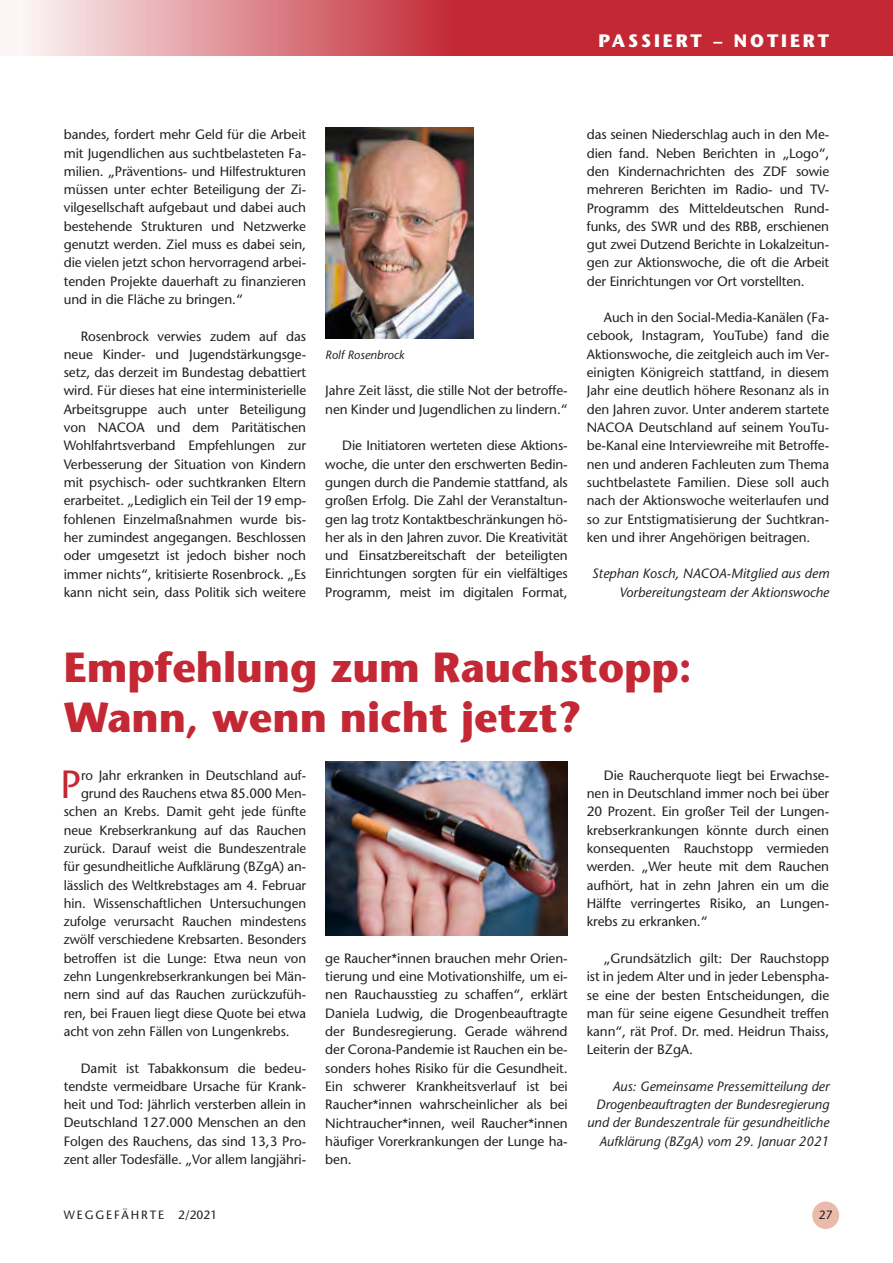
<style>
.page{position:relative;width:893px;height:1263px;background:#fff}
.page>*{position:absolute;margin:0;border:0;box-sizing:border-box;transform-origin:0 0}
._01_Headline{font:700 42px/50.4px "ITC Stone Sans Pro";color:#c32834}
._02_Grundschrift_Ini{font:500 39.3px "Stone Sans Std";color:#c32834}
.t1{font:700 18px "ITC Stone Sans Pro";letter-spacing:.16em;color:#fff}
._03_Grundschrift_Ein{font:500 13.5px/18.3px "Stone Sans Std";letter-spacing:-.005em;color:#231f20;text-align:justify}
._02_Grundschrift_Ini-2{font:500 13.5px "Stone Sans Std";letter-spacing:-.005em;color:#231f20}
._06_Quelle{font:italic 500 13.5px/18.3px "Stone Sans Std";color:#231f20;text-align:right}
.t2{font:500 12px "Stone Sans Std";letter-spacing:.16em;color:#231f20}
._05_Bildunterschrift{font:italic 500 12px "Stone Sans Std";color:#231f20}
</style>
<div class="page">
<svg style="left:0;top:0;width:893px;height:56px;background:#d25e67"></svg>
<div style="left:812px;top:1201px;width:27px;height:28px;background:#eabaab;border-radius:50%"></div>
<img style="left:325px;top:128px;width:148px;height:211px">
<img style="left:325px;top:762px;width:243px;height:173px">
<h3 class="t1" style="left:598px;top:30px;width:232px">PASSIERT – NOTIERT</h3>
<p class="_03_Grundschrift_Ein" style="left:64px;top:125px;width:244px">bandes, fordert mehr Geld für die Arbeit mit Jugendlichen aus suchtbelasteten Fa&shy;milien. „Präventions- und Hilfestrukturen müssen unter echter Beteiligung der Zi&shy;vilgesellschaft aufgebaut und dabei auch bestehende Strukturen und Netzwerke genutzt werden. Ziel muss es dabei sein, die vielen jetzt schon hervorragend arbei&shy;tenden Projekte dauerhaft zu finanzieren und in die Fläche zu bringen.“</p>
<p class="_03_Grundschrift_Ein" style="left:64px;top:327px;width:244px;text-indent:17px">Rosenbrock verwies zudem auf das neue Kinder- und Jugendstärkungsge&shy;setz, das derzeit im Bundestag debattiert wird. Für dieses hat eine interministerielle Arbeitsgruppe auch unter Beteiligung von NACOA und dem Paritätischen Wohlfahrtsverband Empfehlungen zur Verbesserung der Situation von Kindern mit psychisch- oder suchtkranken Eltern erarbeitet. „Lediglich ein Teil der 19 emp&shy;fohlenen Einzelmaßnahmen wurde bis&shy;her zumindest angegangen. Beschlossen oder umgesetzt ist jedoch bisher noch immer nichts“, kritisierte Rosenbrock. „Es kann nicht sein, dass Politik sich weitere</p>
<p class="_05_Bildunterschrift" style="left:325px;top:347px;width:81px">Rolf Rosenbrock</p>
<p class="_03_Grundschrift_Ein" style="left:325px;top:381px;width:244px">Jahre Zeit lässt, die stille Not der betroffe&shy;nen Kinder und Jugendlichen zu lindern.“</p>
<p class="_03_Grundschrift_Ein" style="left:325px;top:436px;width:244px;text-indent:17px">Die Initiatoren werteten diese Aktions&shy;woche, die unter den erschwerten Bedin&shy;gungen durch die Pandemie stattfand, als großen Erfolg. Die Zahl der Veranstaltun&shy;gen lag trotz Kontaktbeschränkungen hö&shy;her als in den Jahren zuvor. Die Kreativität und Einsatzbereitschaft der beteiligten Einrichtungen sorgten für ein vielfältiges Programm, meist im digitalen Format,</p>
<p class="_03_Grundschrift_Ein" style="left:587px;top:125px;width:244px">das seinen Niederschlag auch in den Me&shy;dien fand. Neben Berichten in „Logo“, den Kindernachrichten des ZDF sowie mehreren Berichten im Radio- und TV-Programm des Mitteldeutschen Rund&shy;funks, des SWR und des RBB, erschienen gut zwei Dutzend Berichte in Lokalzeitun&shy;gen zur Aktionswoche, die oft die Arbeit der Einrichtungen vor Ort vorstellten.</p>
<p class="_03_Grundschrift_Ein" style="left:587px;top:308px;width:244px;text-indent:17px">Auch in den Social-Media-Kanälen (Fa&shy;cebook, Instagram, YouTube) fand die Aktionswoche, die zeitgleich auch im Ver&shy;einigten Königreich stattfand, in diesem Jahr eine deutlich höhere Resonanz als in den Jahren zuvor. Unter anderem startete NACOA Deutschland auf seinem YouTu&shy;be-Kanal eine Interviewreihe mit Betroffe&shy;nen und anderen Fachleuten zum Thema suchtbelastete Familien. Diese soll auch nach der Aktionswoche weiterlaufen und so zur Entstigmatisierung der Suchtkran&shy;ken und ihrer Angehörigen beitragen.</p>
<p class="_06_Quelle" style="left:592px;top:564px;width:239px">Stephan Kosch, NACOA-Mitglied aus dem<br>Vorbereitungsteam der Aktionswoche</p>
<p class="_01_Headline" style="left:64px;top:642px;width:630px">Empfehlung zum Rauchstopp:<br>Wann, wenn nicht jetzt?</p>
<p class="_02_Grundschrift_Ini" style="left:61px;top:761px;width:22px">P</p>
<p class="_02_Grundschrift_Ini-2" style="left:81px;top:767px;width:227px">ro Jahr erkranken in Deutschland auf-</p>
<p class="_03_Grundschrift_Ein" style="left:587px;top:766px;width:244px;text-indent:17px">Die Raucherquote liegt bei Erwachse&shy;nen in Deutschland immer noch bei über 20 Prozent. Ein großer Teil der Lungen&shy;krebserkrankungen könnte durch einen konsequenten Rauchstopp vermieden werden. „Wer heute mit dem Rauchen aufhört, hat in zehn Jahren ein um die Hälfte verringertes Risiko, an Lungen&shy;krebs zu erkranken.“</p>
<p class="_03_Grundschrift_Ein" style="left:587px;top:949px;width:244px;text-indent:17px">„Grundsätzlich gilt: Der Rauchstopp ist in jedem Alter und in jeder Lebenspha&shy;se eine der besten Entscheidungen, die man für seine eigene Gesundheit treffen kann“, rät Prof. Dr. med. Heidrun Thaiss, Leiterin der BZgA.</p>
<p class="_06_Quelle" style="left:587px;top:1077px;width:244px">Aus: Gemeinsame Pressemitteilung der Drogenbeauftragten der Bundesregierung und der Bundeszentrale für gesundheitliche Aufklärung (BZgA) vom 29. Januar 2021</p>
<p class="_02_Grundschrift_Ini-2" style="left:81px;top:785px;width:227px">grund des Rauchens etwa 85.000 Men-</p>
<p class="_02_Grundschrift_Ini-2" style="left:64px;top:804px;width:244px">schen an Krebs. Damit geht jede fünfte</p>
<p class="_02_Grundschrift_Ini-2" style="left:64px;top:822px;width:244px">neue Krebserkrankung auf das Rauchen</p>
<p class="_02_Grundschrift_Ini-2" style="left:64px;top:840px;width:244px">zurück. Darauf weist die Bundeszentrale</p>
<p class="_02_Grundschrift_Ini-2" style="left:64px;top:858px;width:244px">für gesundheitliche Aufklärung (BZgA) an-</p>
<p class="_02_Grundschrift_Ini-2" style="left:64px;top:877px;width:244px">lässlich des Weltkrebstages am 4. Februar</p>
<p class="_02_Grundschrift_Ini-2" style="left:64px;top:895px;width:244px">hin. Wissenschaftlichen Untersuchungen</p>
<p class="_02_Grundschrift_Ini-2" style="left:64px;top:913px;width:244px">zufolge verursacht Rauchen mindestens</p>
<p class="_02_Grundschrift_Ini-2" style="left:64px;top:932px;width:244px">zwölf verschiedene Krebsarten. Besonders</p>
<p class="_02_Grundschrift_Ini-2" style="left:64px;top:950px;width:244px">betroffen ist die Lunge: Etwa neun von</p>
<p class="_02_Grundschrift_Ini-2" style="left:64px;top:968px;width:244px">zehn Lungenkrebserkrankungen bei Män-</p>
<p class="_02_Grundschrift_Ini-2" style="left:64px;top:987px;width:244px">nern sind auf das Rauchen zurückzufüh-</p>
<p class="_02_Grundschrift_Ini-2" style="left:64px;top:1005px;width:244px">ren, bei Frauen liegt diese Quote bei etwa</p>
<p class="_02_Grundschrift_Ini-2" style="left:64px;top:1023px;width:227px">acht von zehn Fällen von Lungenkrebs.</p>
<p class="_03_Grundschrift_Ein" style="left:64px;top:1059px;width:244px;text-indent:17px">Damit ist Tabakkonsum die bedeu&shy;tendste vermeidbare Ursache für Krank&shy;heit und Tod: Jährlich versterben allein in Deutschland 127.000 Menschen an den Folgen des Rauchens, das sind 13,3 Pro&shy;zent aller Todesfälle. „Vor allem langjähri-</p>
<p class="_03_Grundschrift_Ein" style="left:325px;top:949px;width:244px">ge Raucher*innen brauchen mehr Orien&shy;tierung und eine Motivationshilfe, um ei&shy;nen Rauchausstieg zu schaffen“, erklärt Daniela Ludwig, die Drogenbeauftragte der Bundesregierung. Gerade während der Corona-Pandemie ist Rauchen ein be&shy;sonders hohes Risiko für die Gesundheit.<br>Ein schwerer Krankheitsverlauf ist bei Raucher*innen wahrscheinlicher als bei Nichtraucher*innen, weil Raucher*innen häufiger Vorerkrankungen der Lunge ha&shy;ben.</p>
<p class="t2" style="left:64px;top:1207px;width:155px">WEGGEFÄHRTE 2/2021</p>
<p class="t2" style="left:819px;top:1207px;width:15px">27</p>
</div>
